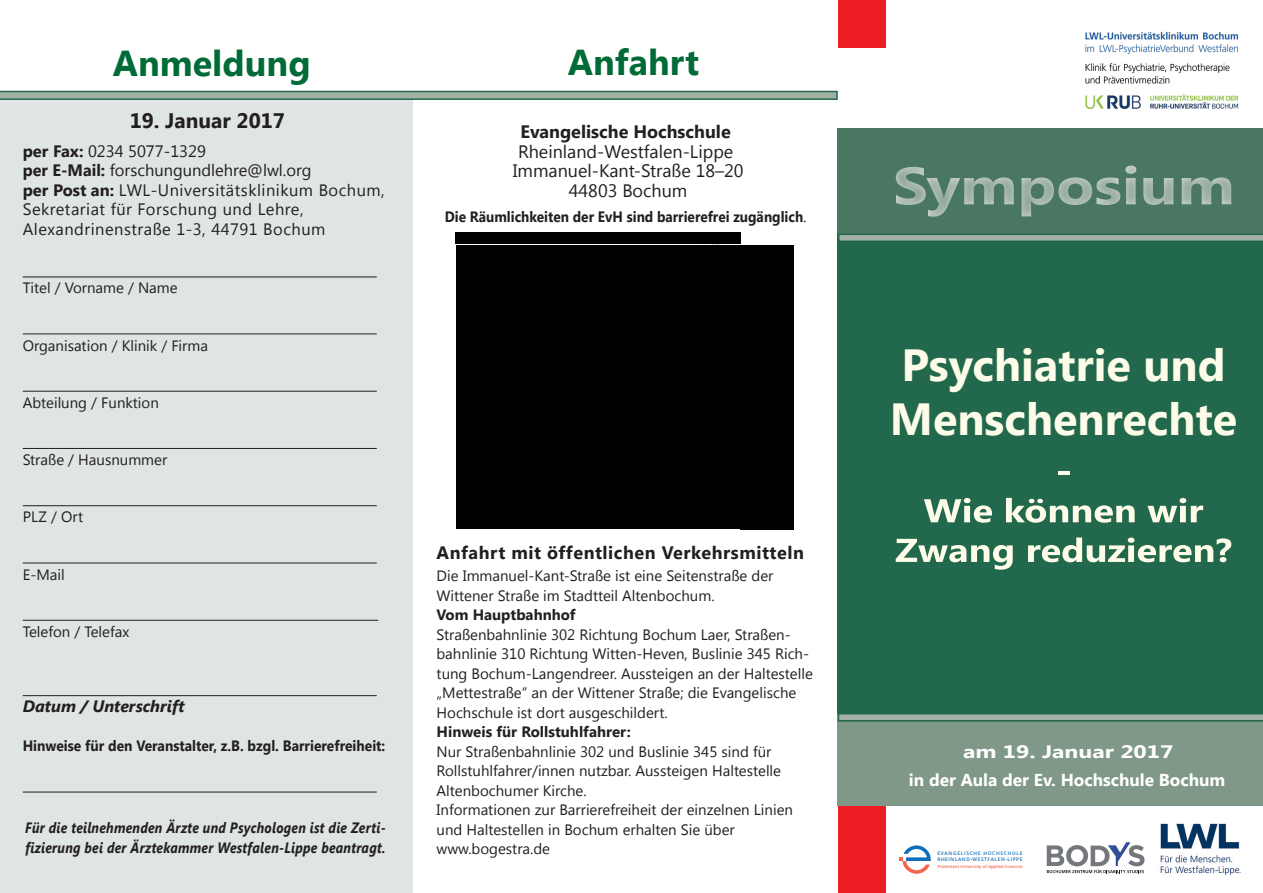
<style>
.page{position:relative;width:1263px;height:893px;background:#fff}
.page>*{position:absolute;margin:0;border:0;box-sizing:border-box;transform-origin:0 0}
.t1{font:700 45px/54px "Segoe UI";color:#fcfce9}
.t2{font:700 36px "Segoe UI";color:#006b37}
.t3{font:700 21px "Segoe UI";color:#231f20}
.t4{font:18px/19.5px "Segoe UI";color:#231f20;text-align:center}
.t5{font:700 18px "Segoe UI";letter-spacing:.03em;color:#231f20}
.t6{font:700 18px "Segoe UI";color:#231f20}
.t7{font:700 18px "Segoe UI";color:#fff;scale:1.28 1}
.t8{font:700 17.25px "Segoe UI";color:#fff}
.t9{font:16.5px/19.5px "Segoe UI";letter-spacing:.03em;color:#231f20}
.t10{font:italic 700 16.5px "Segoe UI";color:#231f20}
.t11{font:15px/19.5px "Segoe UI";color:#231f20}
.t12{font:italic 700 15px/20.2px "Segoe UI";letter-spacing:.02em;color:#231f20;scale:.84 1}
.t13{font:700 15px "Segoe UI";color:#231f20;scale:.92 1}
.t14{font:700 15px "Segoe UI";color:#231f20;scale:.91 1}
.t15{font:700 15px "Segoe UI";color:#231f20}
.t16{font:600 4.95px/5.8px "Open Sans";letter-spacing:.13em;color:#0f6eb8}
.t17{font:600 4.2px "Open Sans";letter-spacing:.01em;color:#f2664f}
.s1{font-weight:700}
.s2{font-weight:400}
</style>
<div class="page">
<div style="left:838px;top:234px;width:425px;height:485px;background:#22684d"></div>
<div style="left:838px;top:801px;width:47px;height:92px;background:#ee1d23"></div>
<div style="left:838px;top:714px;width:425px;height:91px;background:#809888"></div>
<div style="left:0;top:95px;width:412px;height:798px;background:#dfe4e4"></div>
<img style="left:1085px;top:31px;width:154px;height:78px">
<div style="left:838px;top:0;width:47px;height:48px;background:#ee1d23"></div>
<img style="left:1160px;top:823px;width:81px;height:53px">
<div style="left:838px;top:128px;width:425px;height:106px;background:#497761"></div>
<div style="left:893px;top:164px;width:339px;height:54px;background:#fff;opacity:.75"></div>
<svg style="left:839px;top:235px;width:424px;height:6px;background:#97ab9e"></svg>
<hr style="left:1058px;top:471px;width:11px;height:4px;background:#fffde9">
<svg style="left:924px;top:498px;width:279px;height:25px"></svg>
<svg style="left:896px;top:537px;width:335px;height:33px"></svg>
<hr style="left:23px;top:276px;width:354px;height:1px;background:#231f20">
<hr style="left:23px;top:333px;width:354px;height:1px;background:#231f20">
<hr style="left:23px;top:391px;width:354px;height:1px;background:#231f20">
<hr style="left:23px;top:448px;width:354px;height:1px;background:#231f20">
<hr style="left:23px;top:505px;width:354px;height:1px;background:#231f20">
<hr style="left:23px;top:563px;width:354px;height:1px;background:#231f20">
<hr style="left:23px;top:620px;width:355px;height:1px;background:#231f20">
<hr style="left:23px;top:695px;width:354px;height:1px;background:#231f20">
<hr style="left:23px;top:792px;width:354px;height:1px;background:#231f20">
<svg style="left:838px;top:714px;width:425px;height:7px;background:#86a193"></svg>
<img style="left:455px;top:232px;width:339px;height:298px">
<svg style="left:0;top:91px;width:838px;height:9px;background:#7a9a8b"></svg>
<svg style="left:899px;top:845px;width:32px;height:29px"></svg>
<svg style="left:1047px;top:842px;width:97px;height:31px"></svg>
<div style="left:456px;top:233px;width:285px;height:11px;background:#000"></div>
<div style="left:456px;top:245px;width:337px;height:283px;background:#000"></div>
<h2 class="t2" style="left:113px;top:37px;width:199px">Anmeldung</h2>
<h2 class="t2" style="left:568px;top:37px;width:133px">Anfahrt</h2>
<h3 class="t3" style="left:130px;top:105px;width:157px">19. Januar 2017</h3>
<p class="t6" style="left:520px;top:119px;width:212px">Evangelische Hochschule</p>
<p class="t4" style="left:513px;top:141px;width:232px">Rheinland-Westfalen-Lippe<br>Immanuel-Kant-Straße 18–20<br>44803 Bochum</p>
<p class="t9" style="left:23px;top:140px;width:364px"><span class="s1">per Fax:</span> 0234 5077-1329<br><span class="s1">per E-Mail:</span> forschungundlehre@lwl.org<br><span class="s1">per Post an:</span> LWL-Universitätsklinikum Bochum, Sekretariat für Forschung und Lehre, Alexandrinenstraße 1-3, 44791 Bochum</p>
<p class="t14" style="left:445px;top:206px;width:399px">Die Räumlichkeiten der EvH sind barrierefrei zugänglich<span class="s2">.</span></p>
<p class="t11" style="left:23px;top:278px;width:156px">Titel / Vorname / Name</p>
<p class="t11" style="left:23px;top:335px;width:187px">Organisation / Klinik / Firma</p>
<p class="t11" style="left:23px;top:392px;width:138px">Abteilung / Funktion</p>
<p class="t11" style="left:23px;top:449px;width:146px">Straße / Hausnummer</p>
<p class="t11" style="left:23px;top:507px;width:62px">PLZ / Ort</p>
<p class="t11" style="left:23px;top:564px;width:43px">E-Mail</p>
<p class="t11" style="left:23px;top:621px;width:108px">Telefon / Telefax</p>
<p class="t10" style="left:23px;top:695px;width:164px">Datum / Unterschrift</p>
<p class="t13" style="left:23px;top:735px;width:396px">Hinweise für den Veranstalter, z.B. bzgl. Barrierefreiheit:</p>
<p class="t12" style="left:25px;top:817px;width:431px">Für die teilnehmenden Ärzte und Psychologen ist die Zerti&shy;fizierung bei der Ärztekammer Westfalen-Lippe beantragt.</p>
<p class="t5" style="left:437px;top:539px;width:369px">Anfahrt mit öffentlichen Verkehrsmitteln</p>
<p class="t11" style="left:437px;top:566px;width:338px">Die Immanuel-Kant-Straße ist eine Seitenstraße der<br>Wittener Straße im Stadtteil Altenbochum.</p>
<p class="t15" style="left:437px;top:604px;width:140px">Vom Hauptbahnhof</p>
<p class="t11" style="left:437px;top:624px;width:378px">Straßenbahnlinie 302 Richtung Bochum Laer, Straßen&shy;bahnlinie 310 Richtung Witten-Heven, Buslinie 345 Rich&shy;tung Bochum-Langendreer. Aussteigen an der Haltestelle „Mettestraße“ an der Wittener Straße; die Evangelische Hochschule ist dort ausgeschildert.</p>
<p class="t15" style="left:437px;top:721px;width:196px">Hinweis für Rollstuhlfahrer:</p>
<p class="t11" style="left:437px;top:741px;width:358px">Nur Straßenbahnlinie 302 und Buslinie 345 sind für Rollstuhlfahrer/innen nutzbar. Aussteigen Haltestelle Altenbochumer Kirche.<br>Informationen zur Barrierefreiheit der einzelnen Linien und Haltestellen in Bochum erhalten Sie über www.bogestra.de</p>
<h1 class="t1" style="left:890px;top:336px;width:349px">Psychiatrie und<br>Menschenrechte</h1>
<p class="t7" style="left:963px;top:739px;width:166px">am 19. Januar 2017</p>
<p class="t8" style="left:909px;top:767px;width:318px">in der Aula der Ev. Hochschule Bochum</p>
<p class="t16" style="left:937px;top:850px;width:87px">EVANGELISCHE HOCHSCHULE<br>RHEINLAND-WESTFALEN-LIPPE</p>
<p class="t17" style="left:937px;top:863px;width:87px">Protestant University of Applied Sciences</p>
</div>
